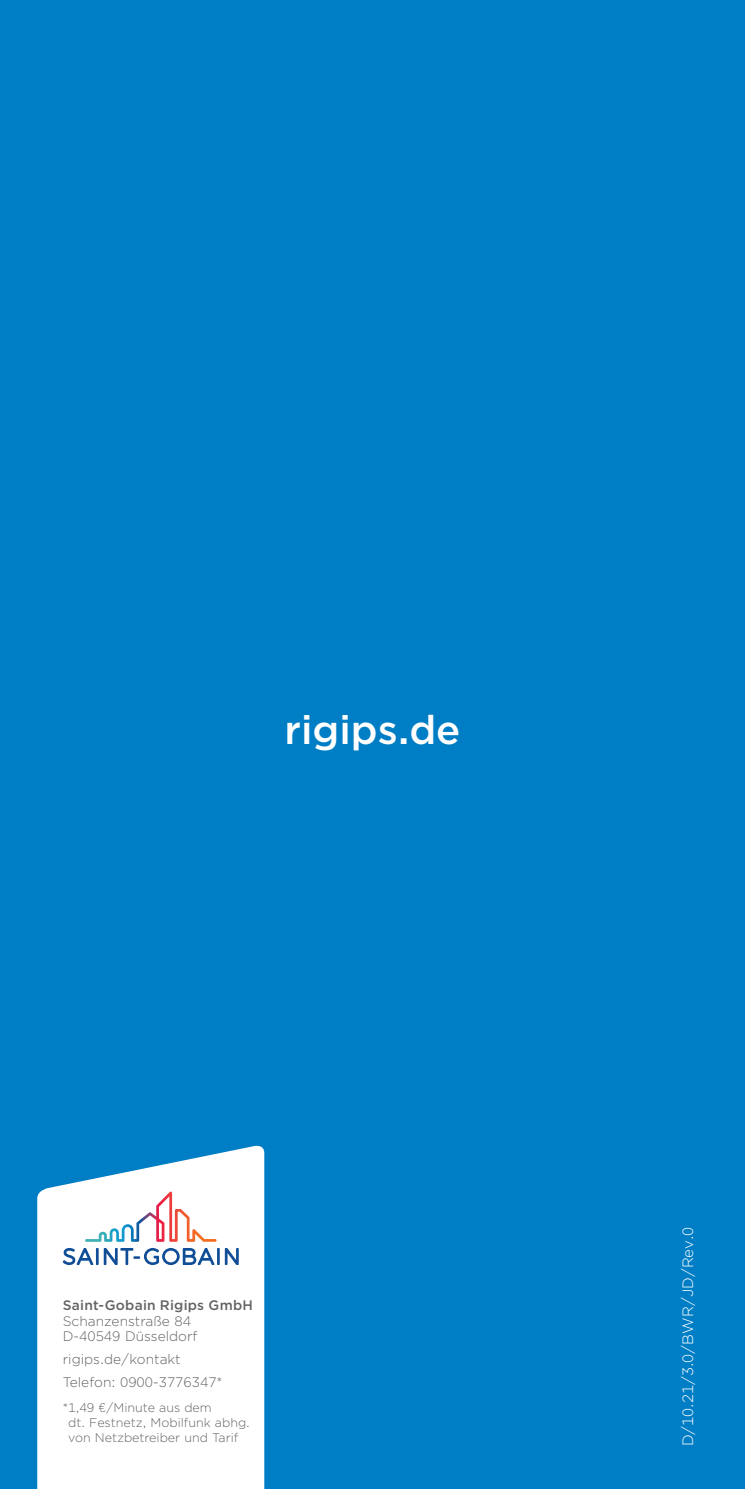
<style>
.page{position:relative;width:745px;height:1489px;background:#fff}
.page>*{position:absolute;margin:0;border:0;box-sizing:border-box;transform-origin:0 0}
.t1{font:500 40px "Gotham";color:#fff}
.t2{font:300 15px "Gotham";color:#fff}
.t3{font:300 13.75px/15.5px "Gotham";color:#636366}
.t4{font:500 13.75px "Gotham";letter-spacing:.015em;color:#636366}
.t5{font:300 12.5px/15px "Gotham";color:#636366}
</style>
<div class="page">
<div style="left:0;top:0;width:744px;height:1488px;background:#007ec5"></div>
<svg style="left:37px;top:1145px;width:227px;height:343px;background:#ebf4fa"></svg>
<svg style="left:63px;top:1247px;width:30px;height:17px"></svg>
<hr style="left:96px;top:1247px;width:3px;height:17px;background:#0f4d96">
<svg style="left:104px;top:1247px;width:115px;height:17px;background:#a8bed8"></svg>
<svg style="left:225px;top:1247px;width:13px;height:17px"></svg>
<svg style="left:85px;top:1191px;width:131px;height:50px;background:#f1e5e7"></svg>
<h1 class="t1" style="left:284px;top:703px;width:177px">rigips.de</h1>
<p class="t4" style="left:63px;top:1296px;width:192px">Saint-Gobain Rigips GmbH</p>
<p class="t3" style="left:63px;top:1312px;width:136px">Schanzenstraße 84<br>D-40549 Düsseldorf</p>
<p class="t3" style="left:63px;top:1347px;width:161px;line-height:22.5px">rigips.de/kontakt<br>Telefon: 0900-3776347*</p>
<p class="t5" style="left:68px;top:1399px;width:183px;text-indent:-5px">*1,49 €/Minute aus dem<br>dt. Festnetz, Mobilfunk abhg. von Netzbetreiber und Tarif</p>
<p class="t2" style="left:678px;top:1446px;width:221px;rotate:-90deg">D/10.21/3.0/BWR/JD/Rev.0</p>
</div>
